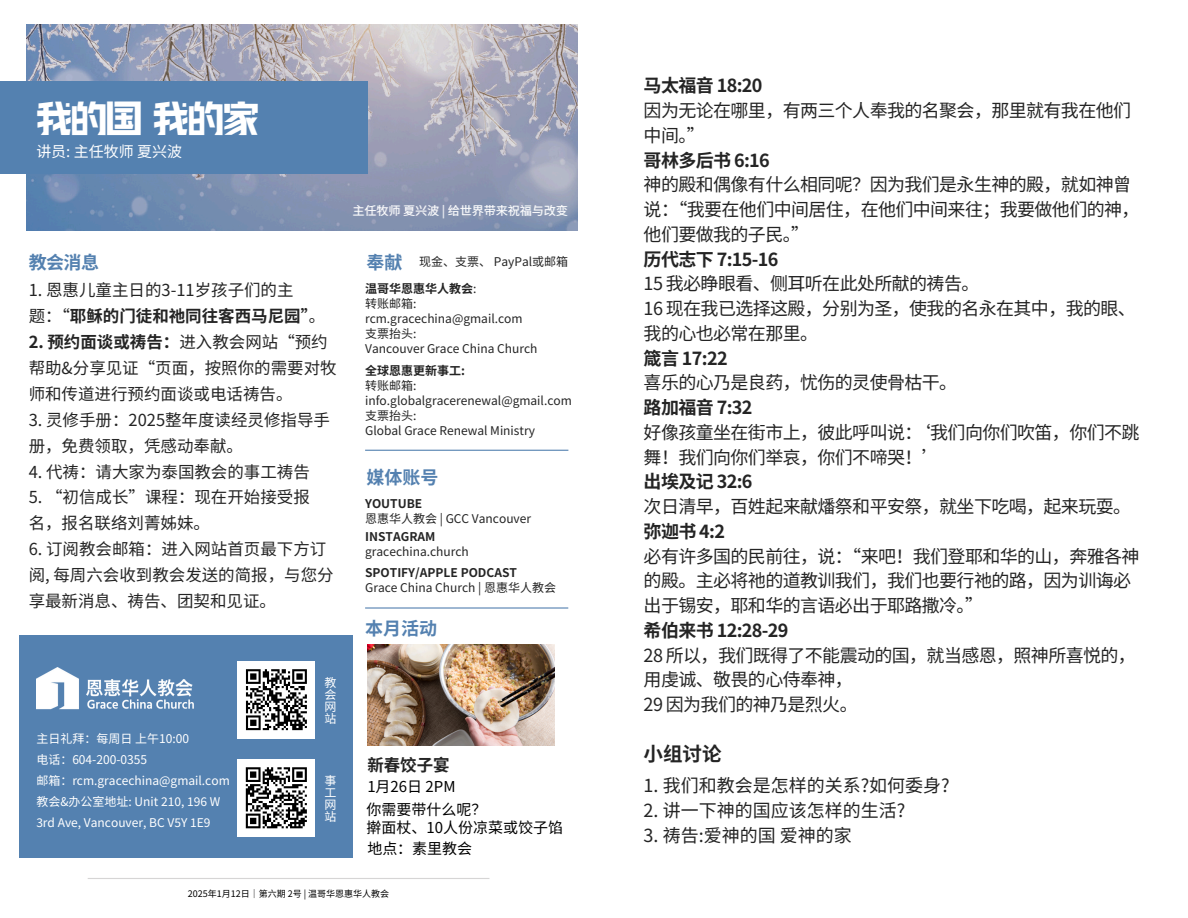
<style>
.page{position:relative;width:1188px;height:918px;background:#fff}
.page>*{position:absolute;margin:0;border:0;box-sizing:border-box;transform-origin:0 0}
.t1{font:39px "Canva Storm Black SC";color:#fff}
.t2{font:700 19.5px "Source Han Sans SC";color:#242424}
.t3{font:18px/24.8px "Source Han Sans SC";letter-spacing:-.035em;color:#242424}
.t4{font:18px "Source Han Sans SC";color:#242424}
.t5{font:700 18px "Source Han Sans SC";color:#5481b0}
.t6{font:16.5px/25.8px "Source Han Sans SC";color:#242424}
.t7{font:700 16.5px "Noto Sans CJ Ksc";color:#242424}
.t8{font:15px/18px "Source Han Sans SC";color:#000}
.t9{font:15px "Source Han Sans SC";color:#fff}
.t10{font:12px/15px "Source Han Sans SC";color:#242424}
.t11{font:12px/12px "Source Han Sans SC";color:#fff}
.t12{font:700 12px "Source Han Sans SC";color:#242424}
.t13{font:9px "Source Han Sans SC";color:#000}
.s1{font-weight:700}
.s2{font-weight:400}
</style>
<div class="page">
<img style="left:27px;top:25px;width:550px;height:205px">
<div style="left:19px;top:635px;width:333px;height:223px;background:#5481b0"></div>
<img style="left:36px;top:668px;width:158px;height:42px">
<hr style="left:88px;top:878px;width:401px;height:1px;background:#d6d5d5">
<hr style="left:365px;top:450px;width:203px;height:1px;background:#5481b0">
<hr style="left:365px;top:607px;width:203px;height:2px;background:#5481b0">
<img style="left:367px;top:645px;width:187px;height:101px">
<div style="left:0;top:81px;width:367px;height:93px;background:#5481b0"></div>
<div style="left:238px;top:661px;width:77px;height:78px;background:#fff"></div>
<svg style="left:245px;top:669px;width:62px;height:62px"></svg>
<div style="left:237px;top:759px;width:78px;height:78px;background:#fff"></div>
<svg style="left:245px;top:767px;width:62px;height:62px"></svg>
<h2 class="t1" style="left:36px;top:98px;width:224px">我的国我的家</h2>
<p class="t9" style="left:36px;top:139px;width:147px">讲员: 主任牧师夏兴波</p>
<h2 class="t5" style="left:29px;top:249px;width:72px">教会消息</h2>
<p class="t6" style="left:29px;top:276px;width:298px">1. 恩惠儿童主日的3-11岁孩子们的主<br>题：“<span class="s1">耶稣的门徒和祂同往客西马尼园”</span>。</p>
<p class="t6" style="left:29px;top:328px;width:310px"><span class="s1">2. 预约面谈或祷告：</span>进入教会网站“预约帮助&amp;分享见证“页面，按照你的需要对牧师和传道进行预约面谈或电话祷告。</p>
<p class="t6" style="left:29px;top:406px;width:301px">3. 灵修手册：2025整年度读经灵修指导手册，免费领取，凭感动奉献。</p>
<p class="t6" style="left:29px;top:457px;width:283px">4. 代祷：请大家为泰国教会的事工祷告</p>
<p class="t6" style="left:29px;top:483px;width:283px">5. “初信成长”课程：现在开始接受报名，报名联络刘菁姊妹。</p>
<p class="t6" style="left:29px;top:535px;width:307px">6. 订阅教会邮箱：进入网站首页最下方订阅, 每周六会收到教会发送的简报，与您分享最新消息、祷告、团契和见证。</p>
<h6 class="t11" style="left:36px;top:731px;width:154px">主日礼拜：每周日上午10:00</h6>
<p class="t11" style="left:36px;top:752px;width:112px">电话：604-200-0355</p>
<p class="t11" style="left:36px;top:773px;width:195px">邮箱：rcm.gracechina@gmail.com</p>
<p class="t11" style="left:36px;top:790px;width:185px;line-height:21px">教会&amp;办公室地址: Unit 210, 196 W<br>3rd Ave, Vancouver, BC V5Y 1E9</p>
<p class="t11" style="left:325px;top:676px;width:14px">教会网站</p>
<p class="t11" style="left:325px;top:774px;width:14px">事工网站</p>
<p class="t11" style="left:353px;top:203px;width:217px">主任牧师夏兴波 | 给世界带来祝福与改变</p>
<h2 class="t5" style="left:366px;top:248px;width:37px">奉献</h2>
<p class="t10" style="left:419px;top:253px;width:151px">现金、支票、 PayPal或邮箱</p>
<p class="t12" style="left:365px;top:279px;width:113px">温哥华恩惠华人教会<span class="s2">:</span></p>
<p class="t10" style="left:365px;top:295px;width:53px">转账邮箱:</p>
<p class="t10" style="left:365px;top:310px;width:159px">rcm.gracechina@gmail.com</p>
<p class="t10" style="left:365px;top:325px;width:53px">支票抬头:</p>
<p class="t10" style="left:365px;top:340px;width:174px">Vancouver Grace China Church</p>
<p class="t12" style="left:365px;top:361px;width:101px">全球恩惠更新事工:</p>
<p class="t10" style="left:365px;top:377px;width:208px">转账邮箱: info.globalgracerenewal@gmail.com</p>
<p class="t10" style="left:365px;top:407px;width:53px">支票抬头:</p>
<p class="t10" style="left:365px;top:422px;width:171px">Global Grace Renewal Ministry</p>
<p class="t5" style="left:366px;top:463px;width:73px">媒体账号</p>
<p class="t12" style="left:365px;top:494px;width:59px">YOUTUBE</p>
<p class="t10" style="left:365px;top:510px;width:168px">恩惠华人教会 | GCC Vancouver</p>
<p class="t12" style="left:365px;top:527px;width:72px">INSTAGRAM</p>
<p class="t10" style="left:365px;top:544px;width:105px">gracechina.church</p>
<p class="t12" style="left:365px;top:564px;width:153px">SPOTIFY/APPLE PODCAST</p>
<p class="t10" style="left:365px;top:580px;width:193px">Grace China Church | 恩惠华人教会</p>
<p class="t5" style="left:365px;top:615px;width:73px">本月活动</p>
<h4 class="t7" style="left:367px;top:752px;width:84px">新春饺子宴</h4>
<p class="t8" style="left:367px;top:777px;width:90px">1月 26日 2PM</p>
<h2 class="t8" style="left:366px;top:799px;width:198px">你需要带什么呢？<br>擀面杖、10人份凉菜或饺子馅</h2>
<p class="t8" style="left:367px;top:839px;width:106px">地点：素里教会</p>
<p class="t13" style="left:188px;top:886px;width:203px">2025年1月 12日｜第六期 2号 | 温哥华恩惠华人教会</p>
<p class="t3" style="left:644px;top:72px;width:497px"><span class="s1">马太福音 18:20<br></span>因为无论在哪里，有两三个人奉我的名聚会，那里就有我在他们中间。”<br><span class="s1">哥林多后书 6:16<br></span>神的殿和偶像有什么相同呢？因为我们是永生神的殿，就如神曾说：“我要在他们中间居住，在他们中间来往；我要做他们的神，他们要做我的子民。”<br><span class="s1">历代志下 7:15-16<br></span>15 我必睁眼看、侧耳听在此处所献的祷告。<br>16 现在我已选择这殿，分别为圣，使我的名永在其中，我的眼、我的心也必常在那里。<br><span class="s1">箴言 17:22<br></span>喜乐的心乃是良药，忧伤的灵使骨枯干。<br><span class="s1">路加福音 7:32<br></span>好像孩童坐在街市上，彼此呼叫说：‘我们向你们吹笛，你们不跳舞！我们向你们举哀，你们不啼哭！’<br><span class="s1">出埃及记 32:6<br></span>次日清早，百姓起来献燔祭和平安祭，就坐下吃喝，起来玩耍。<span class="s1">弥迦书 4:2<br></span>必有许多国的民前往，说：“来吧！我们登耶和华的山，奔雅各神的殿。主必将祂的道教训我们，我们也要行祂的路，因为训诲必出于锡安，耶和华的言语必出于耶路撒冷。”<br><span class="s1">希伯来书 12:28-29<br></span>28 所以，我们既得了不能震动的国，就当感恩，照神所喜悦的，用虔诚、敬畏的心侍奉神，<br>29 因为我们的神乃是烈火。</p>
<h5 class="t2" style="left:644px;top:739px;width:79px">小组讨论</h5>
<p class="t4" style="left:644px;top:772px;width:308px">1. 我们和教会是怎样的关系?如何委身?</p>
<p class="t4" style="left:644px;top:796px;width:263px">2. 讲一下神的国应该怎样的生活?</p>
<p class="t4" style="left:644px;top:821px;width:210px">3. 祷告:爱神的国爱神的家</p>
</div>
